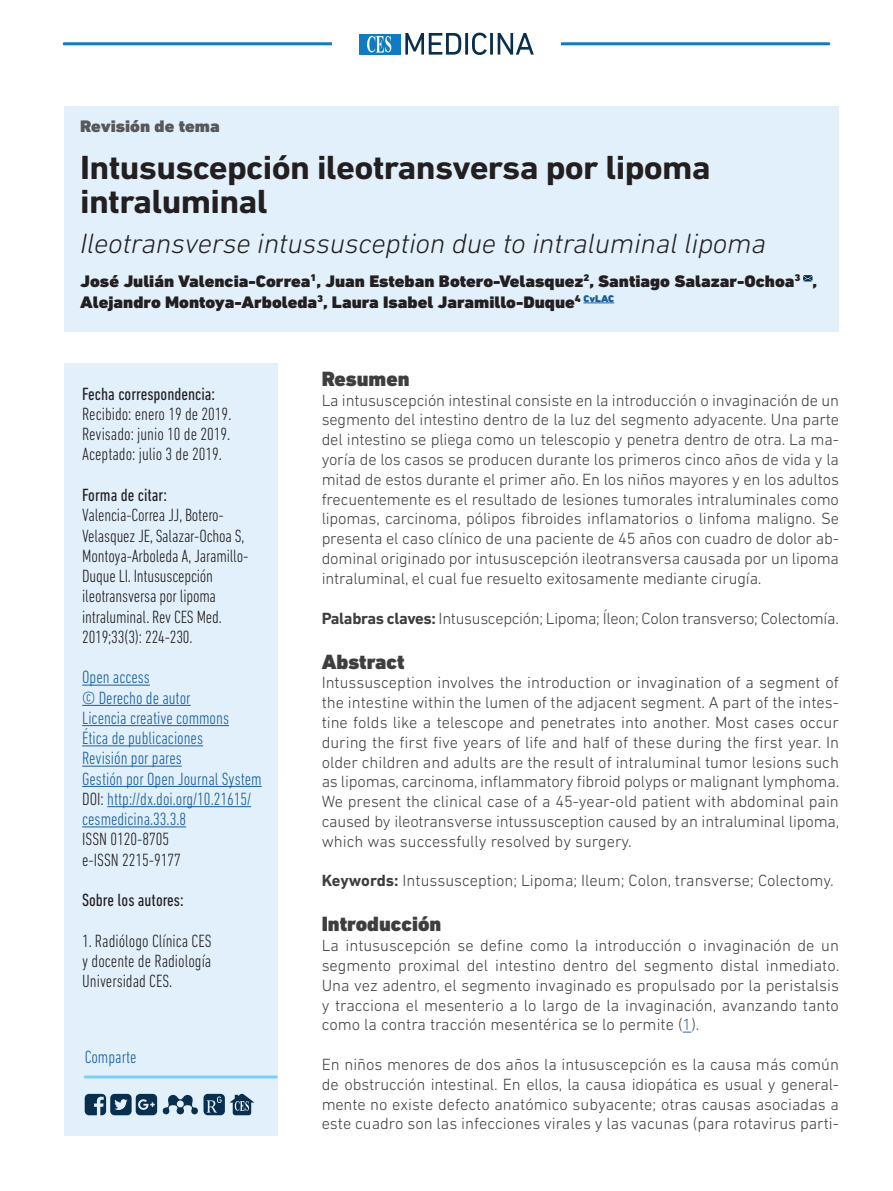
<style>
.page{position:relative;width:893px;height:1191px;background:#fff}
.page>*{position:absolute;margin:0;border:0;box-sizing:border-box;transform-origin:0 0}
.Título{font:700 34.05px/34px "DIN Next LT Pro";letter-spacing:-.02em;color:#231f20;scale:1.06 1}
.Título_inglés{font:italic 300 28.35px "DIN Next LT Pro";letter-spacing:-.01em;color:#231f20;scale:1.06 1}
.Subtítulo{font:900 21px "DIN Next LT Pro";color:#3e3e3f}
.t1{font:300 condensed 18px/20.2px "DIN Next LT Pro";letter-spacing:-.01em;color:#231f20;text-align:justify}
.t2{font:300 condensed 18px/20.2px "DIN Next LT Pro";color:#175d9e}
.t3{font:condensed 18px "DIN Next LT Pro";color:#231f20}
.t4{font:900 16.95px/20.4px "DIN Next LT Pro";color:#231f20;scale:1.06 1}
.Antetítulo{font:900 16.95px "DIN Next LT Pro";color:#57585a;scale:1.06 1}
.Body{font:300 16.5px/19.8px "DIN Next LT Pro";color:#3e3e3f;text-align:justify}
.Body-2{font:300 16.5px "DIN Next LT Pro";letter-spacing:-.02em;color:#3e3e3f}
.s1{color:#231f20}
.s2{font-weight:700}
.s3{color:#3667a4}
</style>
<div class="page">
<hr style="left:64px;top:42px;width:765px;height:3px;background:#107bc1">
<div style="left:332px;top:13px;width:229px;height:62px;background:#fff"></div>
<svg style="left:405px;top:33px;width:56px;height:22px"></svg>
<hr style="left:465px;top:33px;width:3px;height:22px;background:#092f4f">
<svg style="left:472px;top:33px;width:15px;height:22px"></svg>
<hr style="left:490px;top:33px;width:3px;height:22px;background:#092f4f">
<svg style="left:498px;top:33px;width:36px;height:22px"></svg>
<div style="left:359px;top:34px;width:41px;height:21px;background:#107bc1"></div>
<svg style="left:367px;top:36px;width:24px;height:17px"></svg>
<div style="left:65px;top:363px;width:213px;height:772px;background:#e1f0fa"></div>
<hr style="left:82px;top:684px;width:68px;height:1px;background:#175d9e">
<hr style="left:82px;top:705px;width:109px;height:1px;background:#175d9e">
<hr style="left:82px;top:725px;width:147px;height:1px;background:#175d9e">
<hr style="left:82px;top:745px;width:121px;height:1px;background:#175d9e">
<hr style="left:82px;top:765px;width:100px;height:1px;background:#175d9e">
<hr style="left:82px;top:786px;width:180px;height:1px;background:#175d9e">
<hr style="left:107px;top:806px;width:144px;height:1px;background:#175d9e">
<hr style="left:82px;top:826px;width:104px;height:1px;background:#175d9e">
<div style="left:65px;top:106px;width:774px;height:226px;background:#e1f0fa"></div>
<hr style="left:583px;top:303px;width:31px;height:1px;background:#175d9e">
<svg style="left:803px;top:275px;width:9px;height:6px"></svg>
<hr style="left:85px;top:1075px;width:191px;height:3px;background:#79d2f6">
<svg style="left:85px;top:1093px;width:72px;height:22px"></svg>
<svg style="left:163px;top:1093px;width:91px;height:22px"></svg>
<p class="Antetítulo" style="left:80px;top:116px;width:133px">Revisión de tema</p>
<p class="Título" style="left:80px;top:151px;width:596px">Intususcepción ileotransversa por lipoma intraluminal</p>
<p class="Título_inglés" style="left:80px;top:227px;width:649px">Ileotransverse intussusception due to intraluminal lipoma</p>
<p class="t4" style="left:80px;top:271px;width:697px">José Julián Valencia-Correa<sup>1</sup>, Juan Esteban Botero-Velasquez<sup>2</sup>, Santiago Salazar-Ochoa<sup>3</sup> ,<br>Alejandro Montoya-Arboleda<sup>3</sup>, Laura Isabel Jaramillo-Duque<sup>4</sup> <sup>CvLAC</sup></p>
<p class="t3" style="left:82px;top:383px;width:134px">Fecha correspondencia:</p>
<p class="t1" style="left:82px;top:403px;width:151px">Recibido: enero 19 de 2019.<br>Revisado: junio 10 de 2019.<br>Aceptado: julio 3 de 2019.</p>
<p class="t3" style="left:82px;top:485px;width:86px">Forma de citar:</p>
<p class="t1" style="left:82px;top:505px;width:168px;text-align:left">Valencia-Correa JJ, Botero-<br>Velasquez JE, Salazar-Ochoa S,<br>Montoya-Arboleda A, Jaramillo-<br>Duque LI. Intususcepción ileotransversa por lipoma intraluminal. Rev CES Med.<br>2019;33(3): 224-230.</p>
<p class="t2" style="left:82px;top:667px;width:69px">Open access</p>
<p class="t2" style="left:82px;top:687px;width:110px">© Derecho de autor</p>
<p class="t2" style="left:82px;top:707px;width:148px">Licencia creative commons</p>
<p class="t2" style="left:82px;top:727px;width:122px">Ética de publicaciones</p>
<p class="t2" style="left:82px;top:748px;width:101px">Revisión por pares</p>
<p class="t2" style="left:82px;top:768px;width:181px">Gestión por Open Journal System</p>
<p class="t2" style="left:82px;top:788px;width:170px"><span class="s1">DOI:</span> http://dx.doi.org/10.21615/ cesmedicina.33.3.8</p>
<p class="t1" style="left:82px;top:829px;width:88px">ISSN 0120-8705</p>
<p class="t1" style="left:82px;top:849px;width:100px">e-ISSN 2215-9177</p>
<p class="t3" style="left:82px;top:890px;width:103px">Sobre los autores:</p>
<p class="t1" style="left:82px;top:930px;width:131px">1. Radiólogo Clínica CES y docente de Radiología Universidad CES.</p>
<p class="t2" style="left:85px;top:1047px;width:53px">Comparte</p>
<p class="Subtítulo" style="left:322px;top:366px;width:89px">Resumen</p>
<p class="Body" style="left:322px;top:390px;width:519px">La intususcepción intestinal consiste en la introducción o invaginación de un segmento del intestino dentro de la luz del segmento adyacente. Una parte del intestino se pliega como un telescopio y penetra dentro de otra. La ma&shy;yoría de los casos se producen durante los primeros cinco años de vida y la mitad de estos durante el primer año. En los niños mayores y en los adultos frecuentemente es el resultado de lesiones tumorales intraluminales como lipomas, carcinoma, pólipos fibroides inflamatorios o linfoma maligno. Se presenta el caso clínico de una paciente de 45 años con cuadro de dolor ab&shy;dominal originado por intususcepción ileotransversa causada por un lipoma intraluminal, el cual fue resuelto exitosamente mediante cirugía.</p>
<p class="Body-2" style="left:322px;top:608px;width:519px"><span class="s2">Palabras claves:</span> Intususcepción; Lipoma; Íleon; Colon transverso; Colectomía.</p>
<p class="Subtítulo" style="left:322px;top:649px;width:84px">Abstract</p>
<p class="Body" style="left:322px;top:672px;width:519px">Intussusception involves the introduction or invagination of a segment of the intestine within the lumen of the adjacent segment. A part of the intes&shy;tine folds like a telescope and penetrates into another. Most cases occur during the first five years of life and half of these during the first year. In older children and adults are the result of intraluminal tumor lesions such as lipomas, carcinoma, inflammatory fibroid polyps or malignant lymphoma.<br>We present the clinical case of a 45-year-old patient with abdominal pain caused by ileotransverse intussusception caused by an intraluminal lipoma, which was successfully resolved by surgery.</p>
<p class="Body" style="left:322px;top:870px;width:514px"><span class="s2">Keywords:</span> Intussusception; Lipoma; Ileum; Colon, transverse; Colectomy.</p>
<p class="Subtítulo" style="left:322px;top:911px;width:121px">Introducción</p>
<p class="Body" style="left:322px;top:935px;width:519px">La intususcepción se define como la introducción o invaginación de un segmento proximal del intestino dentro del segmento distal inmediato.<br>Una vez adentro, el segmento invaginado es propulsado por la peristalsis y tracciona el mesenterio a lo largo de la invaginación, avanzando tanto como la contra tracción mesentérica se lo permite (<span class="s3">1</span>).</p>
<p class="Body" style="left:322px;top:1054px;width:519px">En niños menores de dos años la intususcepción es la causa más común de obstrucción intestinal. En ellos, la causa idiopática es usual y general&shy;mente no existe defecto anatómico subyacente; otras causas asociadas a este cuadro son las infecciones virales y las vacunas (para rotavirus parti-</p>
</div>
